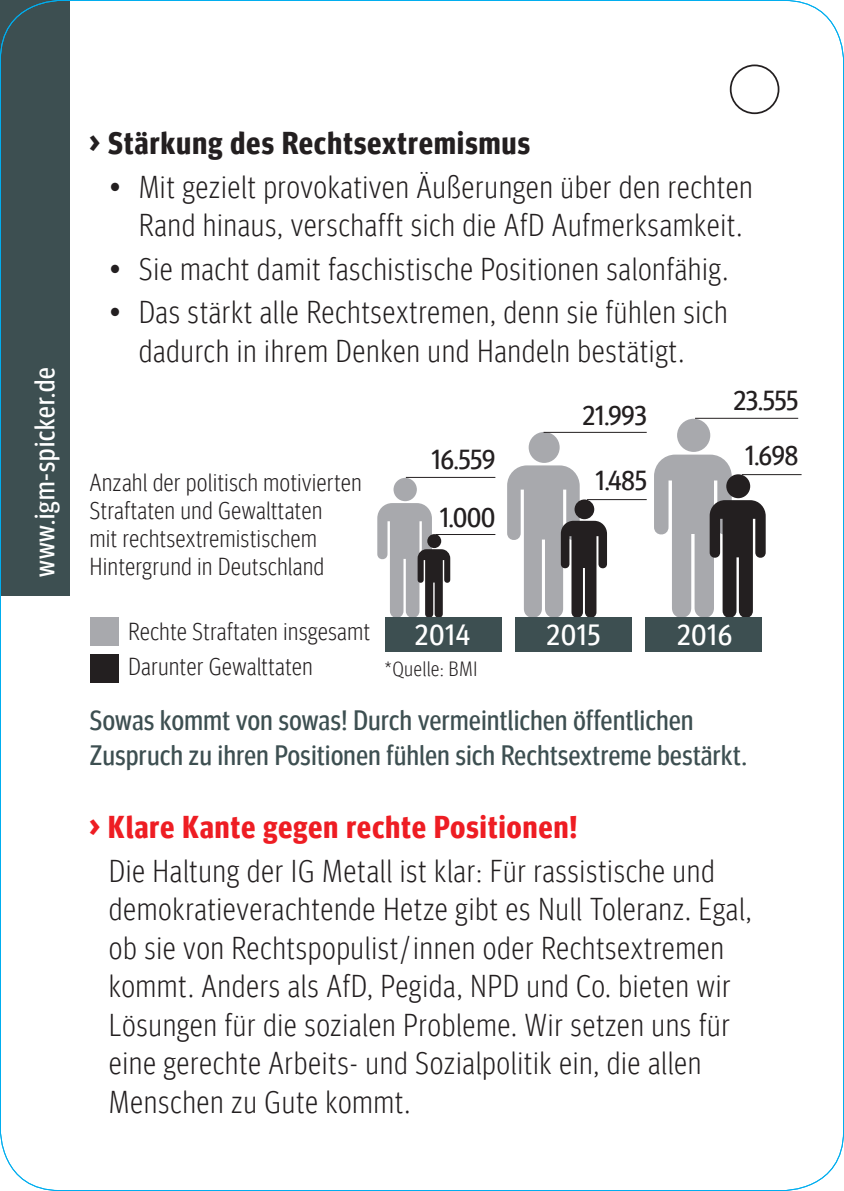
<style>
.page{position:relative;width:844px;height:1191px;background:#fff}
.page>*{position:absolute;margin:0;border:0;box-sizing:border-box;transform-origin:0 0}
.t1{font:300 31.5px/38.5px "Meta Headline Cond";letter-spacing:.04em;color:#231f20}
.t2{font:700 31.5px "Meta Headline Cond";letter-spacing:.04em;color:#ee1d23}
.t3{font:700 31.5px "Meta Headline Cond";letter-spacing:.04em;color:#231f20}
.t4{font:29.05px "Meta Headline Cond";letter-spacing:.04em;color:#fff}
.t5{font:28px/35px "Meta Headline Cond";letter-spacing:.02em;color:#3d4f51}
.t6{font:28px "Meta Headline Cond";letter-spacing:.04em;color:#fff}
.t7{font:27.3px/58.4px "Meta Headline Cond";color:#231f20}
.t8{font:300 24.5px/28px "Meta Headline Cond";letter-spacing:.03em;color:#231f20}
.t9{font:300 20.65px "Meta Headline Cond";letter-spacing:.04em;color:#231f20}
</style>
<div class="page">
<div style="left:0;top:0;width:69px;height:595px;background:#3d4f51"></div>
<div style="left:729px;top:64px;width:50px;height:50px;border:2px solid #231f20;border-radius:50%"></div>
<div style="left:90px;top:617px;width:29px;height:29px;background:#a8a9ad"></div>
<div style="left:90px;top:653px;width:29px;height:29px;background:#231f20"></div>
<div style="left:393px;top:478px;width:24px;height:23px;background:#a8a9ad;border-radius:50%"></div>
<svg style="left:377px;top:503px;width:73px;height:115px"></svg>
<div style="left:528px;top:432px;width:31px;height:31px;background:#a8a9ad;border-radius:50%"></div>
<svg style="left:507px;top:465px;width:100px;height:153px"></svg>
<div style="left:677px;top:419px;width:33px;height:33px;background:#a8a9ad;border-radius:50%"></div>
<svg style="left:653px;top:454px;width:112px;height:167px"></svg>
<div style="left:384px;top:618px;width:117px;height:34px;background:#3d4f51"></div>
<div style="left:514px;top:618px;width:117px;height:34px;background:#3d4f51"></div>
<div style="left:645px;top:618px;width:116px;height:34px;background:#3d4f51"></div>
<hr style="left:435px;top:534px;width:60px;height:1px;background:#231f20">
<hr style="left:587px;top:499px;width:59px;height:1px;background:#231f20">
<hr style="left:741px;top:474px;width:60px;height:1px;background:#231f20">
<hr style="left:406px;top:477px;width:89px;height:1px;background:#231f20">
<hr style="left:543px;top:432px;width:103px;height:1px;background:#231f20">
<hr style="left:694px;top:418px;width:104px;height:1px;background:#231f20">
<p class="t6" style="left:29px;top:577px;width:212px;rotate:-90deg">www.igm-spicker.de</p>
<p class="t3" style="left:89px;top:124px;width:442px">&gt; Stärkung des Rechtsextremismus</p>
<p class="t1" style="left:139px;top:167px;width:615px;text-indent:-30px">• Mit gezielt provokativen Äußerungen über den rechten<br>Rand hinaus, verschafft sich die AfD Aufmerksamkeit.</p>
<p class="t1" style="left:109px;top:249px;width:620px">• Sie macht damit faschistische Positionen salonfähig.</p>
<p class="t1" style="left:109px;top:292px;width:619px;text-align:center">• Das stärkt alle Rechtsextremen, denn sie fühlen sich dadurch in ihrem Denken und Handeln bestätigt.</p>
<p class="t8" style="left:90px;top:468px;width:273px">Anzahl der politisch motivierten<br>Straftaten und Gewalttaten<br>mit rechtsextremistischem<br>Hintergrund in Deutschland</p>
<p class="t7" style="left:431px;top:430px;width:65px">16.559<br>1.000</p>
<p class="t7" style="left:582px;top:386px;width:65px">21.993</p>
<p class="t7" style="left:595px;top:451px;width:53px">1.485</p>
<p class="t7" style="left:733px;top:373px;width:66px;line-height:54.9px;text-align:center">23.555<br>1.698</p>
<p class="t8" style="left:128px;top:614px;width:243px;line-height:35px">Rechte Straftaten insgesamt<br>Darunter Gewalttaten</p>
<p class="t4" style="left:415px;top:618px;width:56px">2014</p>
<p class="t4" style="left:546px;top:618px;width:55px">2015</p>
<p class="t4" style="left:677px;top:618px;width:56px">2016</p>
<p class="t9" style="left:384px;top:657px;width:94px">*Quelle: BMI</p>
<p class="t5" style="left:90px;top:703px;width:658px">Sowas kommt von sowas! Durch vermeintlichen öffentlichen<br>Zuspruch zu ihren Positionen fühlen sich Rechtsextreme bestärkt.</p>
<p class="t2" style="left:89px;top:808px;width:489px">&gt; Klare Kante gegen rechte Positionen!</p>
<p class="t1" style="left:109px;top:851px;width:643px">Die Haltung der IG Metall ist klar: Für rassistische und demokratieverachtende Hetze gibt es Null Toleranz. Egal, ob sie von Rechtspopulist/innen oder Rechtsextremen kommt. Anders als AfD, Pegida, NPD und Co. bieten wir Lösungen für die sozialen Probleme. Wir setzen uns für eine gerechte Arbeits- und Sozialpolitik ein, die allen Menschen zu Gute kommt.</p>
</div>
